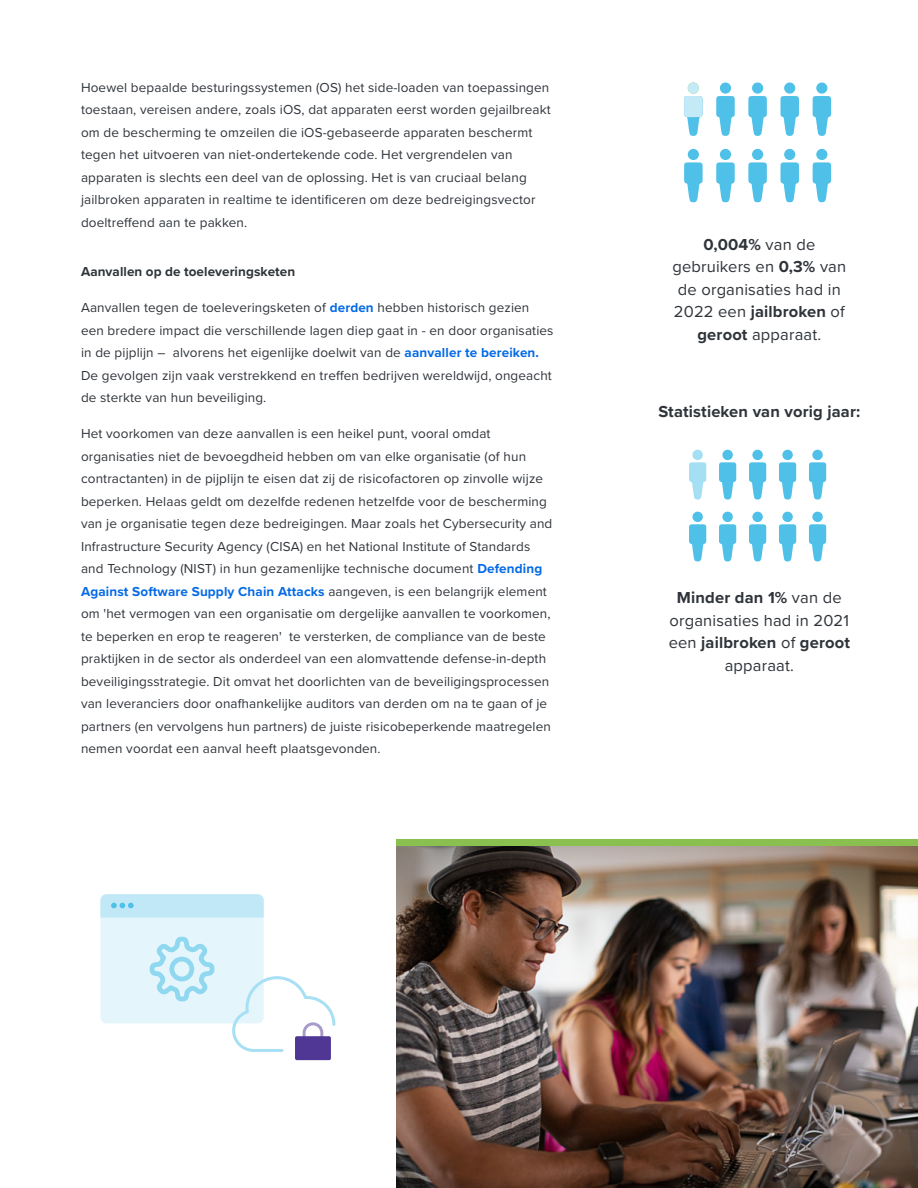
<style>
.page{position:relative;width:918px;height:1188px;background:#fff}
.page>*{position:absolute;margin:0;border:0;box-sizing:border-box;transform-origin:0 0}
.t1{font:16.5px/22.5px "Proxima Nova";letter-spacing:.01em;color:#2f343a;text-align:center}
.t2{font:700 16.5px "Proxima Nova";letter-spacing:.01em;color:#2f343a}
.t3{font:13.5px/22.5px "Proxima Nova";letter-spacing:.01em;color:#2f343a}
.t4{font:700 13.5px "Proxima Nova";letter-spacing:.01em;color:#2f343a}
.s1{font-weight:700;color:#056ae6}
.s2{font-weight:700}
</style>
<div class="page">
<svg style="left:780px;top:96px;width:19px;height:40px"></svg>
<div style="left:784px;top:82px;width:11px;height:12px;background:#4fc0e8;border-radius:50%"></div>
<svg style="left:716px;top:162px;width:19px;height:40px"></svg>
<div style="left:720px;top:149px;width:11px;height:11px;background:#4fc0e8;border-radius:50%"></div>
<svg style="left:716px;top:96px;width:19px;height:40px"></svg>
<div style="left:720px;top:82px;width:11px;height:12px;background:#4fc0e8;border-radius:50%"></div>
<svg style="left:813px;top:96px;width:18px;height:40px"></svg>
<div style="left:816px;top:82px;width:11px;height:12px;background:#4fc0e8;border-radius:50%"></div>
<svg style="left:748px;top:162px;width:19px;height:40px"></svg>
<div style="left:752px;top:149px;width:11px;height:11px;background:#4fc0e8;border-radius:50%"></div>
<svg style="left:748px;top:96px;width:19px;height:40px"></svg>
<div style="left:752px;top:82px;width:11px;height:12px;background:#4fc0e8;border-radius:50%"></div>
<svg style="left:684px;top:162px;width:19px;height:40px"></svg>
<div style="left:688px;top:149px;width:11px;height:11px;background:#4fc0e8;border-radius:50%"></div>
<svg style="left:780px;top:162px;width:19px;height:40px"></svg>
<div style="left:784px;top:149px;width:11px;height:11px;background:#4fc0e8;border-radius:50%"></div>
<svg style="left:813px;top:162px;width:18px;height:40px"></svg>
<div style="left:816px;top:149px;width:11px;height:11px;background:#4fc0e8;border-radius:50%"></div>
<svg style="left:684px;top:96px;width:19px;height:40px"></svg>
<div style="left:688px;top:82px;width:11px;height:12px;background:#c5eaf7;border-radius:50%"></div>
<svg style="left:689px;top:462px;width:17px;height:38px"></svg>
<div style="left:692px;top:450px;width:11px;height:10px;background:#a5dff3;border-radius:50%"></div>
<svg style="left:779px;top:462px;width:17px;height:38px"></svg>
<div style="left:782px;top:450px;width:11px;height:10px;background:#4fc0e8;border-radius:50%"></div>
<svg style="left:719px;top:524px;width:17px;height:37px"></svg>
<div style="left:722px;top:512px;width:11px;height:10px;background:#4fc0e8;border-radius:50%"></div>
<svg style="left:719px;top:462px;width:17px;height:38px"></svg>
<div style="left:722px;top:450px;width:11px;height:10px;background:#4fc0e8;border-radius:50%"></div>
<svg style="left:809px;top:462px;width:17px;height:38px"></svg>
<div style="left:812px;top:450px;width:11px;height:10px;background:#4fc0e8;border-radius:50%"></div>
<svg style="left:749px;top:524px;width:17px;height:37px"></svg>
<div style="left:752px;top:512px;width:11px;height:10px;background:#4fc0e8;border-radius:50%"></div>
<svg style="left:749px;top:462px;width:17px;height:38px"></svg>
<div style="left:752px;top:450px;width:11px;height:10px;background:#4fc0e8;border-radius:50%"></div>
<svg style="left:689px;top:524px;width:17px;height:37px"></svg>
<div style="left:692px;top:512px;width:11px;height:10px;background:#4fc0e8;border-radius:50%"></div>
<svg style="left:779px;top:524px;width:17px;height:37px"></svg>
<div style="left:782px;top:512px;width:11px;height:10px;background:#4fc0e8;border-radius:50%"></div>
<svg style="left:809px;top:524px;width:17px;height:37px"></svg>
<div style="left:812px;top:512px;width:11px;height:10px;background:#4fc0e8;border-radius:50%"></div>
<img style="left:396px;top:845px;width:522px;height:343px">
<div style="left:396px;top:839px;width:522px;height:6px;background:#8ac050"></div>
<div style="left:100px;top:894px;width:164px;height:129px;background:#e4f6fb;border-radius:6px"></div>
<svg style="left:100px;top:894px;width:164px;height:24px;background:#bfe7f6"></svg>
<svg style="left:149px;top:936px;width:66px;height:66px"></svg>
<div style="left:295px;top:1036px;width:36px;height:24px;background:#513795;border-radius:2px"></div>
<svg style="left:231px;top:976px;width:105px;height:77px"></svg>
<p class="t3" style="left:81px;top:75px;width:471px">Hoewel bepaalde besturingssystemen (OS) het side-loaden van toepassingen toestaan, vereisen andere, zoals iOS, dat apparaten eerst worden gejailbreakt om de bescherming te omzeilen die iOS-gebaseerde apparaten beschermt tegen het uitvoeren van niet-ondertekende code. Het vergrendelen van apparaten is slechts een deel van de oplossing. Het is van cruciaal belang jailbroken apparaten in realtime te identificeren om deze bedreigingsvector doeltreffend aan te pakken.</p>
<p class="t4" style="left:81px;top:262px;width:216px">Aanvallen op de toeleveringsketen</p>
<p class="t3" style="left:81px;top:296px;width:474px">Aanvallen tegen de toeleveringsketen of <span class="s1">derden</span> hebben historisch gezien een bredere impact die verschillende lagen diep gaat in - en door organisaties in de pijplijn – alvorens het eigenlijke doelwit van de <span class="s1">aanvaller te bereiken.<br></span>De gevolgen zijn vaak verstrekkend en treffen bedrijven wereldwijd, ongeacht de sterkte van hun beveiliging.</p>
<p class="t3" style="left:81px;top:422px;width:473px">Het voorkomen van deze aanvallen is een heikel punt, vooral omdat organisaties niet de bevoegdheid hebben om van elke organisatie (of hun contractanten) in de pijplijn te eisen dat zij de risicofactoren op zinvolle wijze beperken. Helaas geldt om dezelfde redenen hetzelfde voor de bescherming van je organisatie tegen deze bedreigingen. Maar zoals het Cybersecurity and Infrastructure Security Agency (CISA) en het National Institute of Standards and Technology (NIST) in hun gezamenlijke technische document <span class="s1">Defending Against Software Supply Chain Attacks</span> aangeven, is een belangrijk element om 'het vermogen van een organisatie om dergelijke aanvallen te voorkomen, te beperken en erop te reageren' te versterken, de compliance van de beste praktijken in de sector als onderdeel van een alomvattende defense-in-depth beveiligingsstrategie. Dit omvat het doorlichten van de beveiligingsprocessen van leveranciers door onafhankelijke auditors van derden om na te gaan of je partners (en vervolgens hun partners) de juiste risicobeperkende maatregelen nemen voordat een aanval heeft plaatsgevonden.</p>
<p class="t1" style="left:672px;top:233px;width:175px"><span class="s2">0,004%</span> van de gebruikers en <span class="s2">0,3%</span> van de organisaties had in<br>2022 een <span class="s2">jailbroken</span> of <span class="s2">geroot</span> apparaat.</p>
<p class="t2" style="left:658px;top:400px;width:203px">Statistieken van vorig jaar:</p>
<p class="t1" style="left:669px;top:586px;width:183px"><span class="s2">Minder dan 1%</span> van de organisaties had in 2021 een <span class="s2">jailbroken</span> of <span class="s2">geroot </span>apparaat.</p>
</div>
